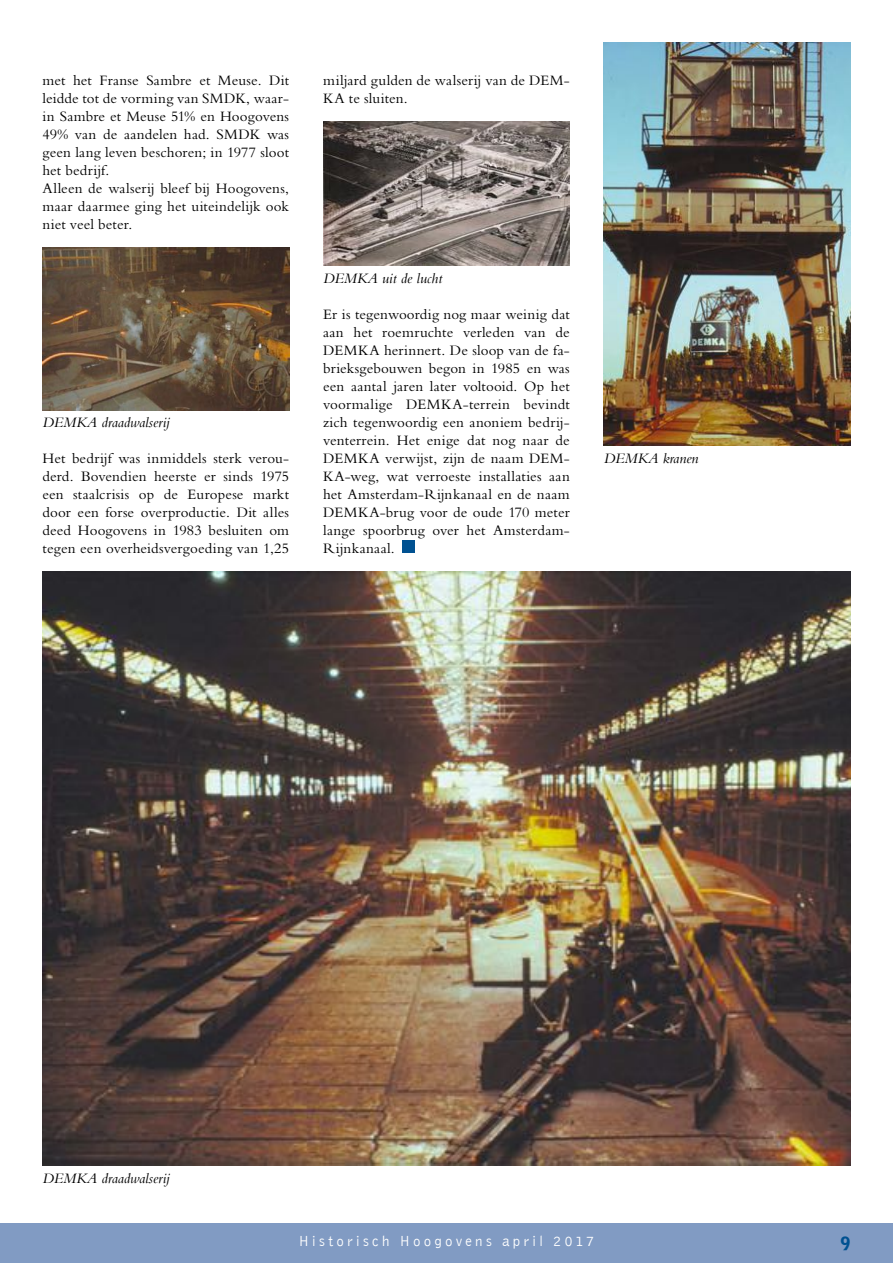
<style>
.page{position:relative;width:893px;height:1263px;background:#fff}
.page>*{position:absolute;margin:0;border:0;box-sizing:border-box;transform-origin:0 0}
.t1{font:900 18px "Bell Gothic Std";color:#005191}
.t2{font:15px/18px "Bembo Std";letter-spacing:.01em;color:#000}
.t3{font:italic 15px "Bembo";color:#000}
.t4{font:300 15px "Bell Gothic";letter-spacing:.205em;color:#fff}
</style>
<div class="page">
<div style="left:0;top:1223px;width:893px;height:40px;background:#819bc3"></div>
<div style="left:402px;top:540px;width:13px;height:13px;background:#005191"></div>
<img style="left:604px;top:43px;width:246px;height:402px">
<img style="left:43px;top:571px;width:807px;height:594px">
<img style="left:43px;top:247px;width:246px;height:163px">
<img style="left:323px;top:121px;width:247px;height:144px">
<p class="t2" style="left:43px;top:71px;width:248px">met het Franse Sambre et Meuse. Dit leidde tot de vorming van SMDK, waar&shy;in Sambre et Meuse 51% en Hoogovens<br>49% van de aandelen had. SMDK was geen lang leven beschoren; in 1977 sloot het bedrijf.<br>Alleen de walserij bleef bij Hoogovens, maar daarmee ging het uiteindelijk ook niet veel beter.</p>
<p class="t3" style="left:43px;top:414px;width:129px">DEMKA draadwalserij</p>
<p class="t2" style="left:43px;top:449px;width:248px;text-align:justify">Het bedrijf was inmiddels sterk verou&shy;derd. Bovendien heerste er sinds 1975 een staalcrisis op de Europese markt door een forse overproductie. Dit alles deed Hoogovens in 1983 besluiten om tegen een overheidsvergoeding van 1,25</p>
<p class="t2" style="left:323px;top:71px;width:248px">miljard gulden de walserij van de DEM-<br>KA te sluiten.</p>
<p class="t3" style="left:323px;top:270px;width:121px">DEMKA uit de lucht</p>
<p class="t2" style="left:323px;top:305px;width:248px;text-align:justify">Er is tegenwoordig nog maar weinig dat aan het roemruchte verleden van de DEMKA herinnert. De sloop van de fa&shy;brieksgebouwen begon in 1985 en was een aantal jaren later voltooid. Op het voormalige DEMKA-terrein bevindt zich tegenwoordig een anoniem bedrij&shy;venterrein. Het enige dat nog naar de DEMKA verwijst, zijn de naam DEM-KA-weg, wat verroeste installaties aan het Amsterdam-Rijnkanaal en de naam DEMKA-brug voor de oude 170 meter lange spoorbrug over het Amsterdam-Rijnkanaal.</p>
<p class="t3" style="left:604px;top:450px;width:96px">DEMKA kranen</p>
<p class="t3" style="left:43px;top:1170px;width:129px">DEMKA draadwalserij</p>
<p class="t4" style="left:298px;top:1232px;width:298px">Historisch Hoogovens april 2017</p>
<p class="t1" style="left:840px;top:1233px;width:12px">9</p>
</div>
